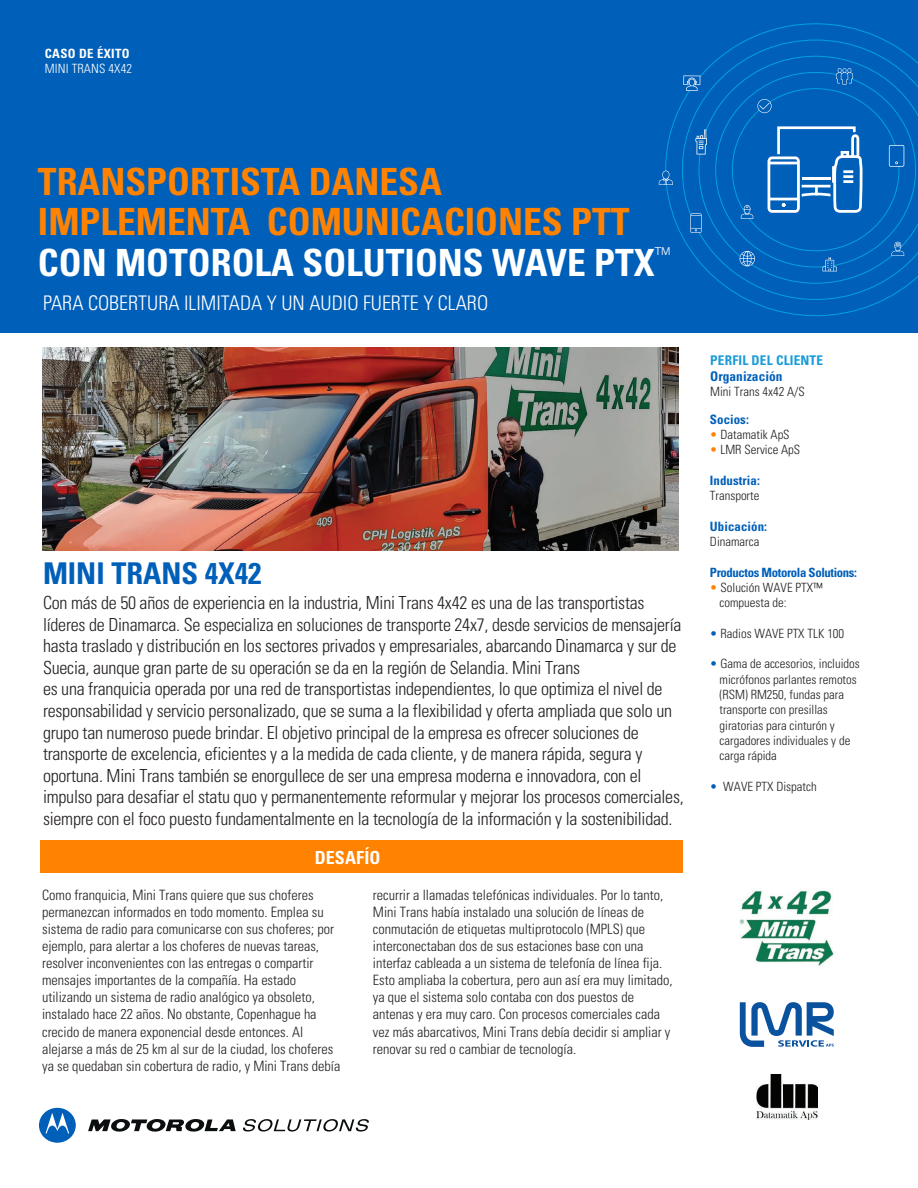
<style>
.page{position:relative;width:918px;height:1188px;background:#fff}
.page>*{position:absolute;margin:0;border:0;box-sizing:border-box;transform-origin:0 0}
.t1{font:700 condensed 37.5px/40.5px "Univers LT Pro";color:#ff8200}
.t2{font:700 condensed 30px "Univers LT Pro";color:#005fb9}
.t3{font:300 condensed 20.1px "Univers LT Pro";color:#fff}
.t4{font:300 condensed 18px/21.6px "Univers";letter-spacing:-.015em;color:#231f20}
.t5{font:700 condensed 18px "Univers";letter-spacing:.01em;color:#fff}
.t6{font:300 condensed 14.25px/17.1px "Univers";color:#231f20}
.t7{font:700 condensed 13.35px "Univers";letter-spacing:.015em;color:#189cd8}
.t8{font:700 condensed 13.35px "Univers";color:#005fb9}
.t9{font:700 condensed 12.9px "Univers";letter-spacing:.005em;color:#005fb9}
.t10{font:300 condensed 12.75px/15.3px "Univers";color:#231f20}
.t11{font:700 condensed 12.75px "Univers";letter-spacing:-.03em;color:#005fb9}
.t12{font:300 condensed 12.75px "Univers";letter-spacing:.01em;color:#fff}
.t13{font:700 condensed 12.75px "Univers";letter-spacing:.025em;color:#fff}
.s1{color:#fff}
.s2{color:#ff8200}
.s3{color:#005fb9}
</style>
<div class="page">
<div style="left:0;top:0;width:918px;height:332px;background:#005fb9"></div>
<svg style="left:88px;top:1119px;width:148px;height:13px"></svg>
<svg style="left:243px;top:1119px;width:126px;height:13px"></svg>
<svg style="left:39px;top:1108px;width:37px;height:35px"></svg>
<svg style="left:659px;top:23px;width:259px;height:310px"></svg>
<div style="left:41px;top:841px;width:642px;height:32px;background:#ff8200"></div>
<img style="left:43px;top:348px;width:635px;height:202px">
<img style="left:756px;top:1074px;width:61px;height:46px">
<img style="left:739px;top:890px;width:95px;height:76px">
<svg style="left:740px;top:1002px;width:94px;height:45px"></svg>
<p class="t13" style="left:45px;top:45px;width:86px">CASO DE ÉXITO</p>
<p class="t12" style="left:45px;top:61px;width:89px">MINI TRANS 4X42</p>
<h1 class="t1" style="left:38px;top:161px;width:634px">TRANSPORTISTA DANESA<br>IMPLEMENTA COMUNICACIONES PTT<br><span class="s1">CON MOTOROLA SOLUTIONS WAVE PTX</span><sup>™</sup></h1>
<h3 class="t3" style="left:43px;top:289px;width:447px">PARA COBERTURA ILIMITADA Y UN AUDIO FUERTE Y CLARO</h3>
<h2 class="t2" style="left:43px;top:555px;width:220px">MINI TRANS 4X42</h2>
<p class="t4" style="left:43px;top:592px;width:642px">Con más de 50 años de experiencia en la industria, Mini Trans 4x42 es una de las transportistas líderes de Dinamarca. Se especializa en soluciones de transporte 24x7, desde servicios de mensajería hasta traslado y distribución en los sectores privados y empresariales, abarcando Dinamarca y sur de Suecia, aunque gran parte de su operación se da en la región de Selandia. Mini Trans<br>es una franquicia operada por una red de transportistas independientes, lo que optimiza el nivel de responsabilidad y servicio personalizado, que se suma a la flexibilidad y oferta ampliada que solo un grupo tan numeroso puede brindar. El objetivo principal de la empresa es ofrecer soluciones de transporte de excelencia, eficientes y a la medida de cada cliente, y de manera rápida, segura y oportuna. Mini Trans también se enorgullece de ser una empresa moderna e innovadora, con el impulso para desafiar el statu quo y permanentemente reformular y mejorar los procesos comerciales, siempre con el foco puesto fundamentalmente en la tecnología de la información y la sostenibilidad.</p>
<p class="t5" style="left:315px;top:847px;width:67px">DESAFÍO</p>
<p class="t6" style="left:42px;top:886px;width:300px">Como franquicia, Mini Trans quiere que sus choferes permanezcan informados en todo momento. Emplea su sistema de radio para comunicarse con sus choferes; por ejemplo, para alertar a los choferes de nuevas tareas, resolver inconvenientes con las entregas o compartir mensajes importantes de la compañía. Ha estado utilizando un sistema de radio analógico ya obsoleto, instalado hace 22 años. No obstante, Copenhague ha crecido de manera exponencial desde entonces. Al alejarse a más de 25 km al sur de la ciudad, los choferes ya se quedaban sin cobertura de radio, y Mini Trans debía</p>
<p class="t6" style="left:373px;top:886px;width:301px">recurrir a llamadas telefónicas individuales. Por lo tanto, Mini Trans había instalado una solución de líneas de conmutación de etiquetas multiprotocolo (MPLS) que interconectaban dos de sus estaciones base con una interfaz cableada a un sistema de telefonía de línea fija.<br>Esto ampliaba la cobertura, pero aun así era muy limitado, ya que el sistema solo contaba con dos puestos de antenas y era muy caro. Con procesos comerciales cada vez más abarcativos, Mini Trans debía decidir si ampliar y renovar su red o cambiar de tecnología.</p>
<p class="t7" style="left:710px;top:352px;width:114px">PERFIL DEL CLIENTE</p>
<p class="t8" style="left:710px;top:368px;width:74px">Organización</p>
<p class="t10" style="left:710px;top:384px;width:96px">Mini Trans 4x42 A/S</p>
<p class="t9" style="left:710px;top:411px;width:41px">Socios:</p>
<p class="t10" style="left:710px;top:426px;width:81px"><span class="s2">•</span> Datamatik ApS</p>
<p class="t10" style="left:710px;top:442px;width:92px"><span class="s2">•</span> LMR Service ApS</p>
<p class="t9" style="left:710px;top:472px;width:51px">Industria:</p>
<p class="t10" style="left:710px;top:488px;width:51px">Transporte</p>
<p class="t9" style="left:710px;top:518px;width:59px">Ubicación:</p>
<p class="t10" style="left:710px;top:534px;width:51px">Dinamarca</p>
<p class="t11" style="left:710px;top:564px;width:149px">Productos Motorola Solutions:</p>
<p class="t10" style="left:720px;top:580px;width:104px;text-indent:-10px"><span class="s2">•</span> Solución WAVE PTX™ compuesta de:</p>
<p class="t10" style="left:710px;top:626px;width:136px"><span class="s3">•</span> Radios WAVE PTX TLK 100</p>
<p class="t10" style="left:720px;top:656px;width:142px;text-indent:-10px"><span class="s3">•</span> Gama de accesorios, incluidos micrófonos parlantes remotos (RSM) RM250, fundas para transporte con presillas giratorias para cinturón y cargadores individuales y de carga rápida</p>
<p class="t10" style="left:710px;top:778px;width:108px"><span class="s3">•</span> WAVE PTX Dispatch</p>
</div>
